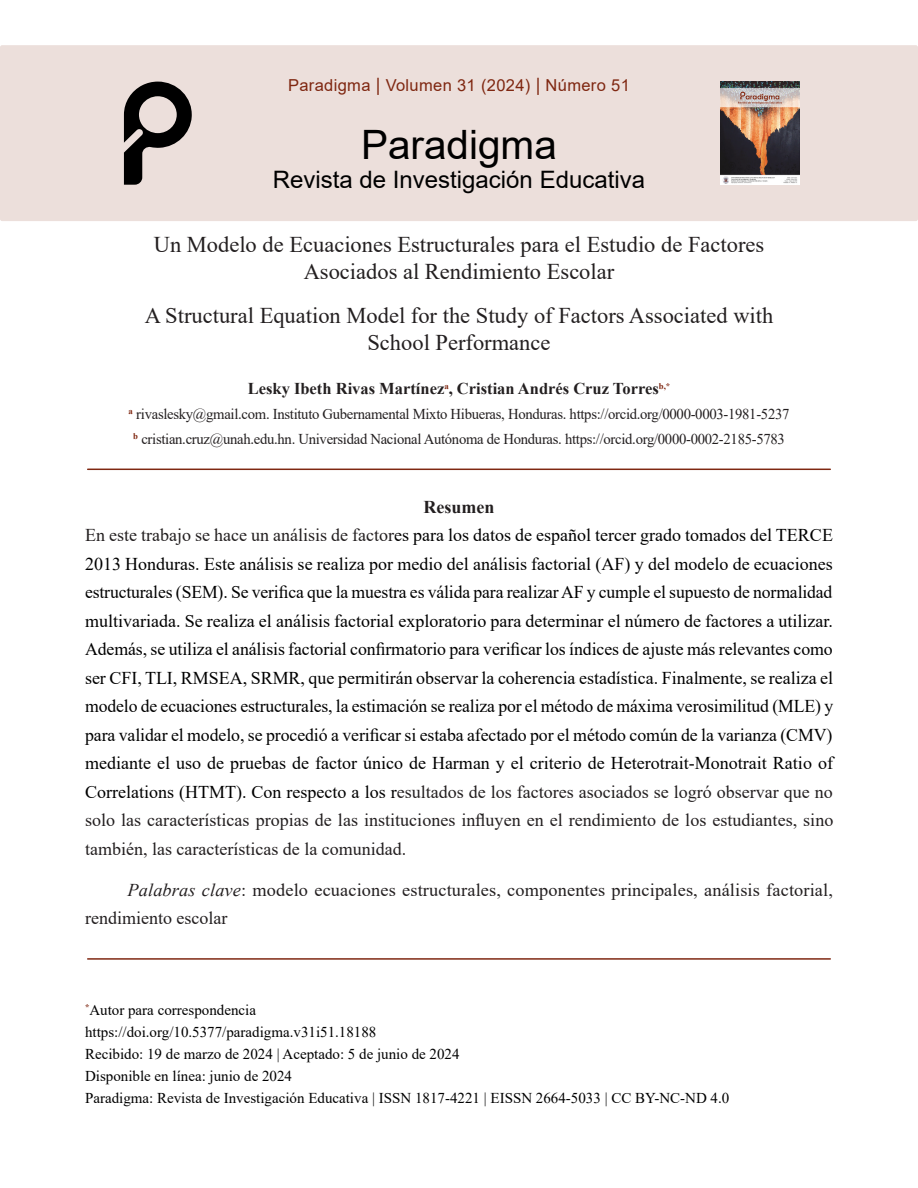
<style>
.page{position:relative;width:918px;height:1188px;background:#fff}
.page>*{position:absolute;margin:0;border:0;box-sizing:border-box;transform-origin:0 0}
.t1{font:40.5px "Arial";color:#000}
.t2{font:24px "Arial";color:#000}
.Article_Title_Style{font:22.5px/27px "Times New Roman";color:#231f20;text-align:center}
.Body{font:18px/28.5px "Times New Roman";color:#000;text-align:justify}
.Body-2{font:18px/28.5px "Times New Roman";letter-spacing:.005em;color:#231f20}
.SubTitle{font:700 18px "Times New Roman";color:#231f20}
.Author_Style{font:700 16.5px "Times New Roman";color:#231f20}
.t3{font:16.5px "Arial";letter-spacing:.02em;color:#7f2711}
.AuthorTop{font:15px "Times New Roman";letter-spacing:-.02em;color:#231f20}
.AuthorTop-2{font:15px/22px "Times New Roman";color:#000}
.BottomInfo{font:15px "Times New Roman";color:#000}
.s1{font-size:18px}
.s2{color:#231f20}
.s3{font-style:italic}
</style>
<div class="page">
<div style="left:0;top:45px;width:918px;height:176px;background:#ecdfdb;border-radius:2px"></div>
<svg style="left:124px;top:82px;width:68px;height:103px"></svg>
<img style="left:720px;top:82px;width:80px;height:103px">
<hr style="left:88px;top:469px;width:742px;height:1px;background:#7f2711">
<hr style="left:88px;top:958px;width:742px;height:2px;background:#7f2711">
<p class="t3" style="left:288px;top:74px;width:343px">Paradigma <span class="s1">|</span> Volumen 31 (2024) <span class="s1">|</span> Número 51</p>
<p class="t1" style="left:361px;top:117px;width:197px">Paradigma</p>
<p class="t2" style="left:273px;top:163px;width:374px">Revista de Investigación Educativa</p>
<p class="Article_Title_Style" style="left:154px;top:230px;width:612px">Un Modelo de Ecuaciones Estructurales para el Estudio de Factores<br>Asociados al Rendimiento Escolar</p>
<p class="Article_Title_Style" style="left:145px;top:301px;width:630px">A Structural Equation Model for the Study of Factors Associated with<br>School Performance</p>
<p class="Author_Style" style="left:248px;top:376px;width:424px">Lesky Ibeth Rivas Martínez<sup>a</sup>, Cristian Andrés Cruz Torres<sup>b,*</sup></p>
<p class="AuthorTop" style="left:129px;top:403px;width:662px"><sup>a</sup> rivaslesky@gmail.com. Instituto Gubernamental Mixto Hibueras, Honduras. https://orcid.org/0000-0003-1981-5237</p>
<p class="AuthorTop" style="left:133px;top:428px;width:653px"><sup>b</sup> cristian.cruz@unah.edu.hn. Universidad Nacional Autónoma de Honduras. https://orcid.org/0000-0002-2185-5783</p>
<p class="SubTitle" style="left:424px;top:494px;width:72px">Resumen</p>
<p class="Body" style="left:85px;top:520px;width:750px"><span class="s2">En este trabajo se hace un análisis de factor</span>es para los datos de español tercer grado tomados del TERCE 2013 Honduras. Este análisis se realiza por medio del análisis factorial (AF) y del modelo de ecuaciones estructurales (SEM). Se verifica que la muestra es válida para realizar AF y cumple el supuesto de normalidad multivariada. Se realiza el análisis factorial exploratorio para determinar el número de factores a utilizar.<br>Además, se utiliza el análisis factorial confirmatorio para verificar los índices de ajuste más relevantes como ser CFI, TLI, RMSEA, SRMR, que permitirán observar la coherencia estadística. Finalmente, se realiza el modelo de ecuaciones estructurales, la estimación se realiza por el método de máxima verosimilitud (MLE) y para validar el modelo, se procedió a verificar si estaba afectado por el método común de la varianza (CMV) mediante el uso de pruebas de factor único de Harman y el criterio de Heterotrait-Monotrait Ratio of Correlations (HTMT). Con respecto a los r<span class="s2">esultados de los factores asociados se logró observar que no solo las características propias de las instituciones influyen en el rendimiento de los estudiantes, sino también, las características de la comunidad.</span></p>
<p class="Body-2" style="left:85px;top:875px;width:749px;text-indent:43px"><span class="s3">Palabras clave</span>: modelo ecuaciones estructurales, componentes principales, análisis factorial, rendimiento escolar</p>
<p class="AuthorTop-2" style="left:85px;top:998px;width:376px"><sup>*</sup>Autor para correspondencia https://doi.org/10.5377/paradigma.v31i51.18188<br>Recibido: 19 de marzo de 2024 | Aceptado: 5 de junio de 2024</p>
<p class="BottomInfo" style="left:85px;top:1065px;width:209px">Disponible en línea: junio de 2024</p>
<p class="BottomInfo" style="left:85px;top:1087px;width:646px">Paradigma: Revista de Investigación Educativa | ISSN 1817-4221 | EISSN 2664-5033 | CC BY-NC-ND 4.0</p>
</div>
